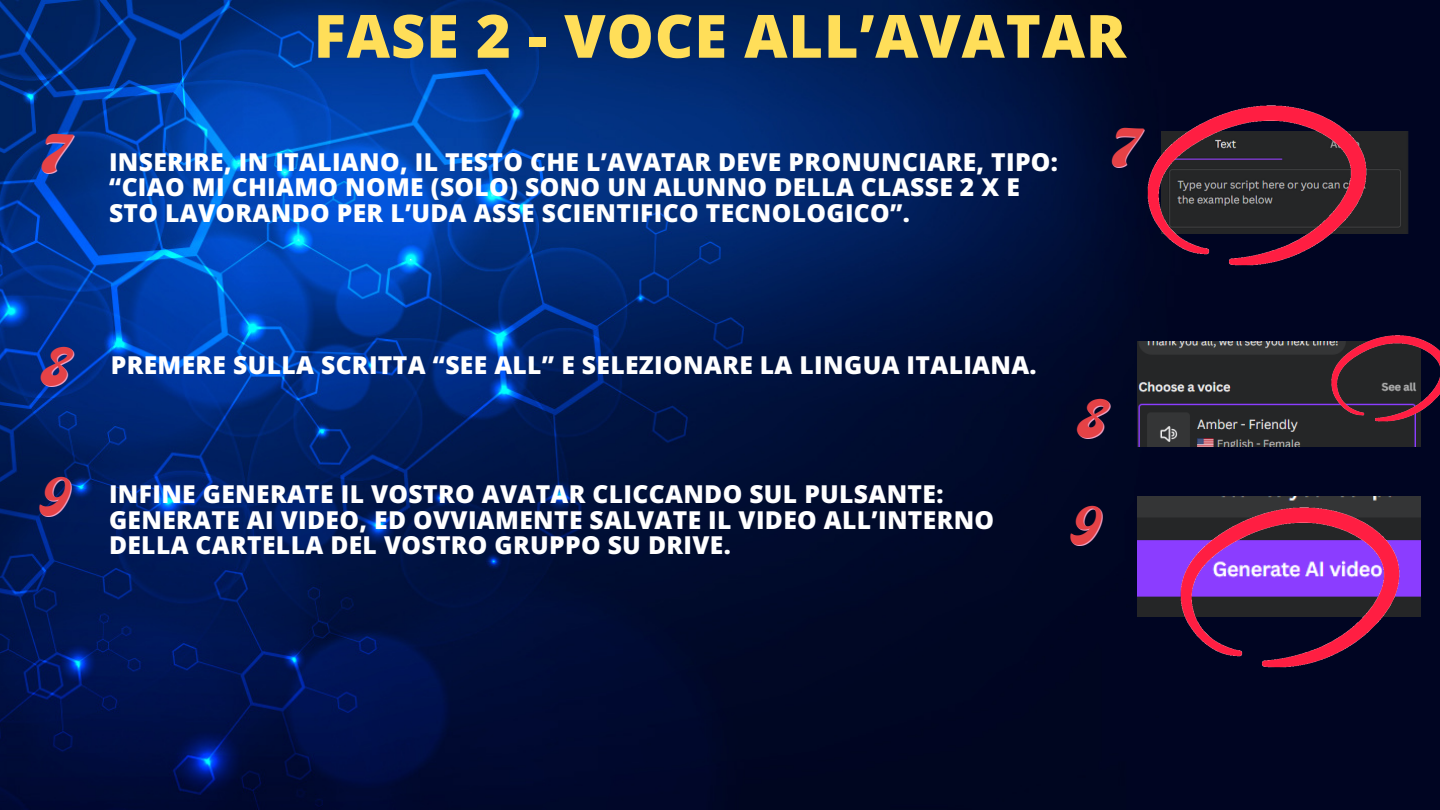
<style>
.page{position:relative;width:1440px;height:810px;background:#fff}
.page>*{position:absolute;margin:0;border:0;box-sizing:border-box;transform-origin:0 0}
.t1{font:800 59.6px "Open Sans";letter-spacing:.015em;color:#ffde59}
.t2{font:42.7px "Laries";color:#f3a6c9}
.t3{font:800 24.6px/25.5px "Open Sans";letter-spacing:.015em;color:#fff}
</style>
<div class="page">
<img style="left:0;top:0;width:1440px;height:810px">
<img style="left:1375px;top:131px;width:65px;height:103px">
<img style="left:1137px;top:341px;width:284px;height:105px">
<img style="left:1326px;top:330px;width:114px;height:99px">
<img style="left:1137px;top:497px;width:284px;height:119px">
<img style="left:1170px;top:497px;width:238px;height:186px">
<img style="left:1137px;top:95px;width:238px;height:186px">
<p class="t1" style="left:314px;top:-6px;width:814px">FASE 2 - VOCE ALL’AVATAR</p>
<p class="t2" style="left:39px;top:142px;width:31px">7</p>
<p class="t2" style="left:1109px;top:136px;width:31px">7</p>
<p class="t3" style="left:109px;top:148px;width:951px">INSERIRE, IN ITALIANO, IL TESTO CHE L’AVATAR DEVE PRONUNCIARE, TIPO: “CIAO MI CHIAMO NOME (SOLO) SONO UN ALUNNO DELLA CLASSE 2 X E<br>STO LAVORANDO PER L’UDA ASSE SCIENTIFICO TECNOLOGICO”.</p>
<p class="t2" style="left:39px;top:355px;width:34px">8</p>
<p class="t3" style="left:111px;top:351px;width:927px">PREMERE SULLA SCRITTA “SEE ALL” E SELEZIONARE LA LINGUA ITALIANA.</p>
<p class="t2" style="left:38px;top:485px;width:33px">9</p>
<p class="t3" style="left:109px;top:481px;width:887px">INFINE GENERATE IL VOSTRO AVATAR CLICCANDO SUL PULSANTE:<br>GENERATE AI VIDEO, ED OVVIAMENTE SALVATE IL VIDEO ALL’INTERNO<br>DELLA CARTELLA DEL VOSTRO GRUPPO SU DRIVE.</p>
<p class="t2" style="left:1075px;top:407px;width:34px">8</p>
<p class="t2" style="left:1069px;top:514px;width:33px">9</p>
</div>
